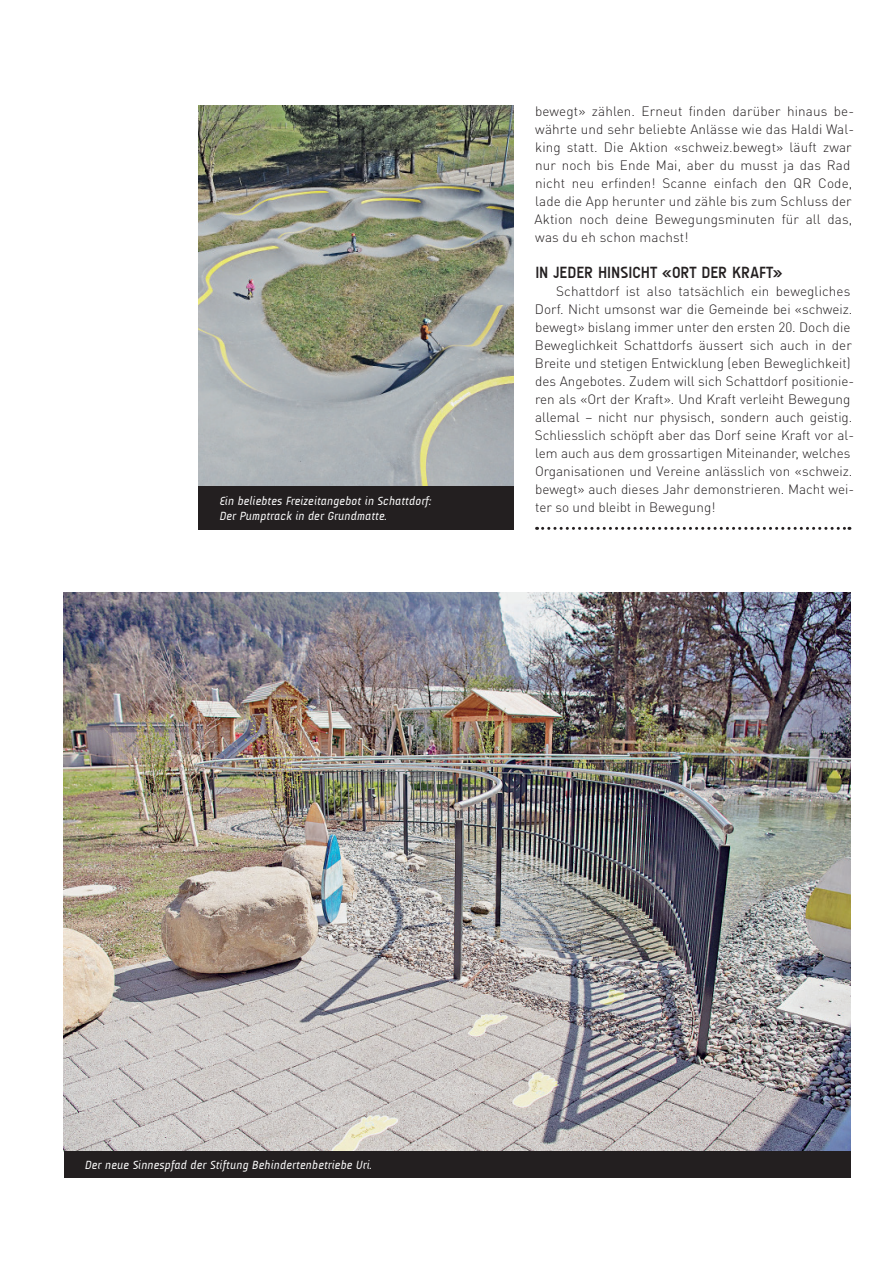
<style>
.page{position:relative;width:893px;height:1263px;background:#fff}
.page>*{position:absolute;margin:0;border:0;box-sizing:border-box;transform-origin:0 0}
.t1{font:700 16.5px "A Udimat";color:#231f20}
.t2{font:300 13.5px/18px "DINOT";color:#231f20}
.t3{font:italic 12px/15px "A Udimat";letter-spacing:.015em;color:#fff}
</style>
<div class="page">
<img style="left:198px;top:106px;width:316px;height:380px">
<img style="left:64px;top:593px;width:786px;height:559px">
<div style="left:198px;top:486px;width:316px;height:44px;background:#231f20"></div>
<div style="left:64px;top:1152px;width:786px;height:26px;background:#231f20"></div>
<svg style="left:537px;top:527px;width:313px;height:3px"></svg>
<p class="t3" style="left:220px;top:494px;width:213px">Ein beliebtes Freizeitangebot in Schattdorf:<br>Der Pumptrack in der Grundmatte.</p>
<p class="t2" style="left:535px;top:101px;width:321px">bewegt» zählen. Erneut finden darüber hinaus be&shy;währte und sehr beliebte Anlässe wie das Haldi Wal&shy;king statt. Die Aktion «schweiz.bewegt» läuft zwar nur noch bis Ende Mai, aber du musst ja das Rad nicht neu erfinden! Scanne einfach den QR Code, lade die App herunter und zähle bis zum Schluss der Aktion noch deine Bewegungsminuten für all das, was du eh schon machst!</p>
<p class="t1" style="left:535px;top:263px;width:248px">IN JEDER HINSICHT «ORT DER KRAFT»</p>
<p class="t2" style="left:535px;top:281px;width:321px;text-indent:21px">Schattdorf ist also tatsächlich ein bewegliches Dorf. Nicht umsonst war die Gemeinde bei «schweiz. bewegt» bislang immer unter den ersten 20. Doch die Beweglichkeit Schattdorfs äussert sich auch in der Breite und stetigen Entwicklung (eben Beweglichkeit) des Angebotes. Zudem will sich Schattdorf positionie&shy;ren als «Ort der Kraft». Und Kraft verleiht Bewegung allemal – nicht nur physisch, sondern auch geistig.<br>Schliesslich schöpft aber das Dorf seine Kraft vor al&shy;lem auch aus dem grossartigen Miteinander, welches Organisationen und Vereine anlässlich von «schweiz. bewegt» auch dieses Jahr demonstrieren. Macht wei&shy;ter so und bleibt in Bewegung!</p>
<p class="t3" style="left:85px;top:1158px;width:289px">Der neue Sinnespfad der Stiftung Behindertenbetriebe Uri.</p>
</div>
